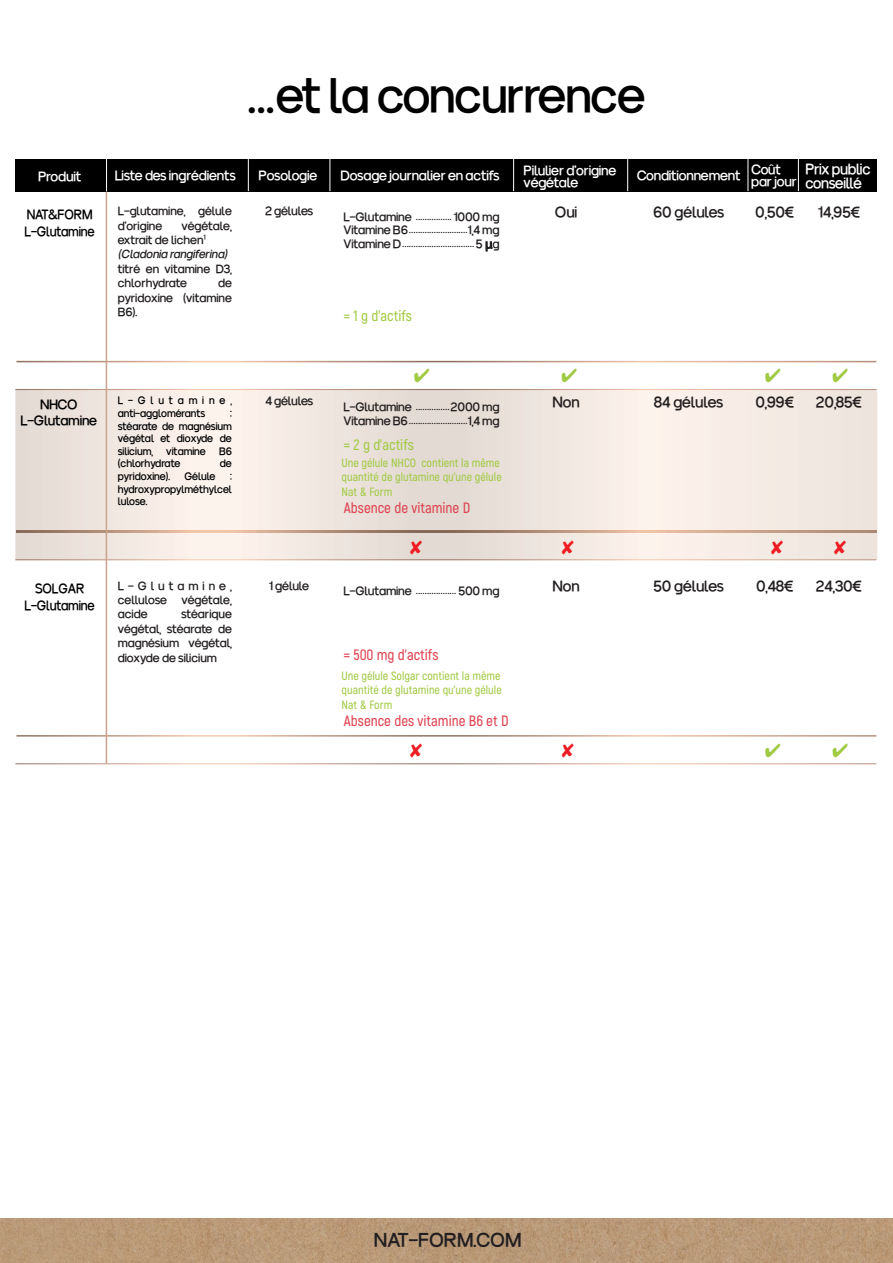
<style>
.page{position:relative;width:893px;height:1263px;background:#fff}
.page>*{position:absolute;margin:0;border:0;box-sizing:border-box;transform-origin:0 0}
.t1{font:700 47.85px "Noirden";letter-spacing:-.02em;color:#000001}
.t2{font:700 19.35px "Noirden";color:#231f20}
.t3{font:700 15px "Noirden";color:#231f20}
.t4{font:600 15px "Akrobat";color:#de4250}
.t5{font:600 15px "Akrobat";color:#a1ca43}
.t6{font:700 15px/14.7px "Noirden";letter-spacing:-.02em;color:#fff;scale:.96 1}
.t7{font:700 13.5px/12px "Noirden";letter-spacing:-.01em;color:#fff}
.t8{font:700 13.5px/16.5px "Noirden";letter-spacing:-.01em;color:#000001;scale:.91 1}
.t9{font:700 13.5px/16.5px "Noirden";letter-spacing:-.01em;color:#000001;text-align:center}
.t10{font:600 12px/13.5px "Akrobat";color:#231f20}
.t11{font:600 12px/14.4px "Akrobat";color:#a1ca43}
.t12{font:700 12px "Noirden";letter-spacing:-.01em;color:#231f20}
.t13{font:700 11.7px/14.4px "Noirden";color:#231f20}
.t14{font:italic 700 11.55px "Noirden";color:#231f20}
.t15{font:700 10.5px/12.6px "Noirden";color:#000001;text-align:justify}
.s1{font-family:"Akrobat";font-weight:600}
.s2{font-family:"Noirden";font-weight:700}
.s3{font-family:"Myriad Pro";font-weight:400;font-size:13.5px}
</style>
<div class="page">
<img style="left:0;top:1218px;width:893px;height:45px">
<svg style="left:486px;top:241px;width:6px;height:10px"></svg>
<svg style="left:15px;top:389px;width:862px;height:171px;background:#f0e6e0"></svg>
<img style="left:16px;top:530px;width:860px;height:2px">
<div style="left:15px;top:159px;width:862px;height:32px;background:#000001"></div>
<hr style="left:106px;top:159px;width:1px;height:32px;background:#fff">
<hr style="left:248px;top:159px;width:1px;height:32px;background:#fff">
<hr style="left:330px;top:159px;width:1px;height:32px;background:#fff">
<hr style="left:513px;top:159px;width:1px;height:32px;background:#fff">
<hr style="left:627px;top:159px;width:1px;height:32px;background:#fff">
<hr style="left:748px;top:159px;width:1px;height:32px;background:#fff">
<hr style="left:798px;top:159px;width:1px;height:32px;background:#fff">
<hr style="left:15px;top:559px;width:861px;height:1px;background:#fff">
<hr style="left:15px;top:389px;width:861px;height:1px;background:#fff">
<hr style="left:106px;top:192px;width:1px;height:572px;background:#fff">
<svg style="left:410px;top:540px;width:12px;height:14px"></svg>
<svg style="left:562px;top:540px;width:12px;height:14px"></svg>
<svg style="left:771px;top:540px;width:12px;height:14px"></svg>
<svg style="left:834px;top:540px;width:12px;height:14px"></svg>
<h1 class="t1" style="left:248px;top:67px;width:398px">...et la concurrence</h1>
<p class="t7" style="left:38px;top:170px;width:45px">Produit</p>
<p class="t7" style="left:115px;top:169px;width:122px">Liste des ingrédients</p>
<p class="t7" style="left:259px;top:169px;width:60px">Posologie</p>
<p class="t7" style="left:637px;top:169px;width:105px">Conditionnement</p>
<p class="t6" style="left:805px;top:161px;width:69px">Prix public conseillé</p>
<p class="t7" style="left:341px;top:169px;width:160px">Dosage journalier en actifs</p>
<p class="t7" style="left:524px;top:164px;width:94px">Pilulier d’origine végétale</p>
<p class="t7" style="left:751px;top:163px;width:47px">Coût par jour</p>
<p class="t8" style="left:25px;top:206px;width:79px">NAT&amp;FORM<br>L-Glutamine</p>
<p class="t3" style="left:555px;top:203px;width:24px">Oui</p>
<p class="t3" style="left:653px;top:203px;width:73px">60 gélules</p>
<p class="t3" style="left:755px;top:203px;width:40px">0,50€</p>
<p class="t3" style="left:818px;top:203px;width:43px">14,95€</p>
<p class="t12" style="left:265px;top:204px;width:49px">2 gélules</p>
<p class="t12" style="left:344px;top:209px;width:157px">L-Glutamine <span class="s1">................</span> 1000 mg</p>
<p class="t10" style="left:344px;top:222px;width:157px"><span class="s2">Vitamine B6</span>..........................<span class="s2">1,4 mg<br>Vitamine D</span>................................<span class="s2">5</span> <span class="s3">µ</span><span class="s2">g</span></p>
<p class="t13" style="left:118px;top:204px;width:116px">L-glutamine, gélule d’origine</p>
<p class="t13" style="left:118px;top:218px;width:116px;text-indent:64px">végétale, extrait de lichen<sup>1</sup></p>
<p class="t13" style="left:118px;top:261px;width:116px">titré en vitamine D3, chlorhydrate</p>
<p class="t14" style="left:118px;top:247px;width:113px">(Cladonia rangiferina)</p>
<p class="t13" style="left:118px;top:276px;width:116px;text-align:justify;text-indent:100px">de pyridoxine (vitamine B6).</p>
<p class="t5" style="left:343px;top:307px;width:70px">= 1 g d’actifs</p>
<p class="t9" style="left:21px;top:396px;width:78px">NHCO<br>L-Glutamine</p>
<p class="t15" style="left:118px;top:394px;width:116px">L-Glutamine, anti-agglomérants</p>
<p class="t15" style="left:118px;top:407px;width:116px;text-indent:112px">: stéarate de magnésium végétal et dioxyde de silicium,</p>
<p class="t15" style="left:166px;top:444px;width:41px">vitamine</p>
<p class="t15" style="left:219px;top:444px;width:14px">B6</p>
<p class="t15" style="left:118px;top:457px;width:64px">(chlorhydrate</p>
<p class="t15" style="left:220px;top:457px;width:14px">de</p>
<p class="t15" style="left:118px;top:470px;width:54px">pyridoxine).</p>
<p class="t15" style="left:184px;top:470px;width:33px">Gélule</p>
<p class="t15" style="left:118px;top:470px;width:116px;text-indent:112px">: hydroxypropylméthylcel lulose.</p>
<p class="t12" style="left:265px;top:394px;width:49px">4 gélules</p>
<p class="t12" style="left:344px;top:399px;width:157px">L-Glutamine <span class="s1">...............</span>2000 mg</p>
<p class="t10" style="left:344px;top:412px;width:157px"><span class="s2">Vitamine B6</span>..........................<span class="s2">1,4 mg</span></p>
<p class="t5" style="left:343px;top:436px;width:72px">= 2 g d’actifs</p>
<p class="t11" style="left:341px;top:455px;width:162px">Une gélule NHCO contient la même quantité de glutamine qu’une gélule<br>Nat &amp; Form</p>
<p class="t4" style="left:344px;top:499px;width:128px">Absence de vitamine D</p>
<p class="t12" style="left:269px;top:578px;width:41px">1 gélule</p>
<p class="t13" style="left:118px;top:578px;width:116px;text-align:justify">L-Glutamine, cellulose végétale, acide</p>
<p class="t8" style="left:35px;top:580px;width:56px">SOLGAR</p>
<p class="t10" style="left:344px;top:583px;width:157px"><span class="s2">L-Glutamine</span> .................. <span class="s2">500 mg</span></p>
<p class="t8" style="left:25px;top:597px;width:79px">L-Glutamine</p>
<p class="t13" style="left:118px;top:607px;width:116px;text-align:justify;text-indent:63px">stéarique végétal, stéarate de magnésium végétal, dioxyde de silicium</p>
<p class="t4" style="left:343px;top:645px;width:97px">= 500 mg d’actifs</p>
<p class="t11" style="left:341px;top:669px;width:162px;text-align:justify">Une gélule Solgar contient la même quantité de glutamine qu’une gélule Nat &amp; Form</p>
<p class="t4" style="left:344px;top:712px;width:166px">Absence des vitamine B6 et D</p>
<p class="t3" style="left:552px;top:393px;width:29px">Non</p>
<p class="t3" style="left:654px;top:393px;width:70px">84 gélules</p>
<p class="t3" style="left:755px;top:393px;width:40px">0,99€</p>
<p class="t3" style="left:816px;top:393px;width:47px">20,85€</p>
<p class="t3" style="left:552px;top:577px;width:29px">Non</p>
<p class="t3" style="left:653px;top:577px;width:72px">50 gélules</p>
<p class="t3" style="left:756px;top:577px;width:39px">0,48€</p>
<p class="t3" style="left:816px;top:577px;width:47px">24,30€</p>
<h2 class="t2" style="left:374px;top:1228px;width:149px">NAT-FORM.COM</h2>
</div>
